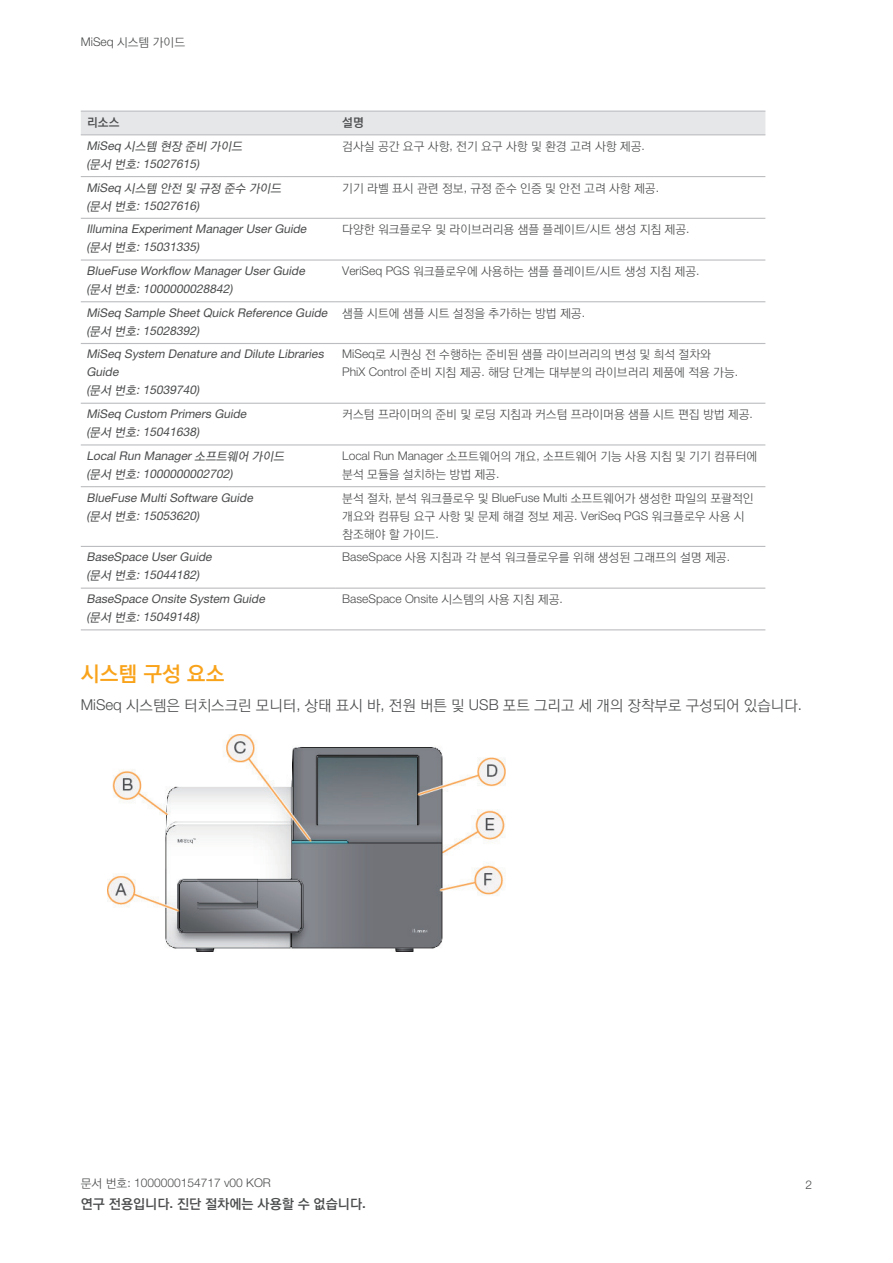
<style>
.page{position:relative;width:893px;height:1263px;background:#fff}
.page>*{position:absolute;margin:0;border:0;box-sizing:border-box;transform-origin:0 0}
.t1{font:21px "YDVYGO540";color:#f9a31b}
.t2{font:15px "YDVYGO520";color:#4b4c4d}
.t3{font:13.5px "YDVYGO540";color:#4b4c4d}
.t4{font:12px/18px "YDVYGO520";color:#4b4c4d}
.t5{font:italic 12px/18px "Helvetica Neue LT Std";color:#4b4c4d}
.t6{font:300 12px "Helvetica Neue LT Std";color:#4b4c4d}
.t7{font:italic 12px "YDVYGO530";color:#4b4c4d}
.t8{font:12px "YDVYGO540";color:#4b4c4d}
.s1{font-family:"Helvetica Neue LT Std";font-weight:300}
.s2{font-family:"Helvetica Neue LT Std"}
.s3{font-family:"YDVYGO530"}
.s4{font-family:"YDVYGO520";font-weight:400}
.s5{font-family:"Helvetica Neue LT Std";font-weight:500}
</style>
<div class="page">
<div style="left:81px;top:112px;width:684px;height:22px;background:#e6e7e9"></div>
<hr style="left:335px;top:112px;width:2px;height:22px;background:#e6e7e9">
<hr style="left:81px;top:176px;width:255px;height:1px;background:#bcbdc0">
<hr style="left:81px;top:218px;width:255px;height:1px;background:#bcbdc0">
<hr style="left:81px;top:259px;width:255px;height:2px;background:#bcbdc0">
<hr style="left:81px;top:301px;width:255px;height:1px;background:#bcbdc0">
<hr style="left:81px;top:343px;width:255px;height:1px;background:#bcbdc0">
<hr style="left:81px;top:403px;width:255px;height:1px;background:#bcbdc0">
<hr style="left:81px;top:444px;width:255px;height:1px;background:#bcbdc0">
<hr style="left:81px;top:486px;width:255px;height:1px;background:#bcbdc0">
<hr style="left:81px;top:546px;width:255px;height:1px;background:#bcbdc0">
<hr style="left:81px;top:588px;width:255px;height:1px;background:#bcbdc0">
<hr style="left:81px;top:629px;width:255px;height:1px;background:#bcbdc0">
<hr style="left:336px;top:176px;width:429px;height:1px;background:#bcbdc0">
<hr style="left:336px;top:218px;width:429px;height:1px;background:#bcbdc0">
<hr style="left:336px;top:259px;width:429px;height:2px;background:#bcbdc0">
<hr style="left:336px;top:301px;width:429px;height:1px;background:#bcbdc0">
<hr style="left:336px;top:343px;width:429px;height:1px;background:#bcbdc0">
<hr style="left:336px;top:403px;width:429px;height:1px;background:#bcbdc0">
<hr style="left:336px;top:444px;width:429px;height:1px;background:#bcbdc0">
<hr style="left:336px;top:486px;width:429px;height:1px;background:#bcbdc0">
<hr style="left:336px;top:546px;width:429px;height:1px;background:#bcbdc0">
<hr style="left:336px;top:588px;width:429px;height:1px;background:#bcbdc0">
<hr style="left:336px;top:629px;width:429px;height:1px;background:#bcbdc0">
<hr style="left:81px;top:111px;width:255px;height:1px;background:#bcbdc0">
<hr style="left:336px;top:111px;width:429px;height:1px;background:#bcbdc0">
<hr style="left:81px;top:134px;width:255px;height:1px;background:#bcbdc0">
<hr style="left:336px;top:134px;width:429px;height:1px;background:#bcbdc0">
<img style="left:108px;top:735px;width:397px;height:216px">
<p class="t4" style="left:81px;top:34px;width:106px"><span class="s1">MiSeq</span> 시스템 가이드</p>
<p class="t8" style="left:87px;top:116px;width:34px">리소스</p>
<p class="t8" style="left:342px;top:116px;width:23px">설명</p>
<p class="t7" style="left:87px;top:139px;width:160px"><span class="s2">MiSeq</span> 시스템 현장 준비 가이드</p>
<p class="t5" style="left:87px;top:154px;width:114px">(<span class="s3">문서 번호</span>: 15027615)</p>
<p class="t4" style="left:342px;top:137px;width:304px">검사실 공간 요구 사항<span class="s1">,</span> 전기 요구 사항 및 환경 고려 사항 제공<span class="s1">.</span></p>
<p class="t7" style="left:87px;top:181px;width:199px"><span class="s2">MiSeq</span> 시스템 안전 및 규정 준수 가이드</p>
<p class="t5" style="left:87px;top:196px;width:114px">(<span class="s3">문서 번호</span>: 15027616)</p>
<p class="t4" style="left:342px;top:179px;width:318px">기기 라벨 표시 관련 정보<span class="s1">,</span> 규정 준수 인증 및 안전 고려 사항 제공<span class="s1">.</span></p>
<p class="t5" style="left:87px;top:220px;width:224px">Illumina Experiment Manager User Guide (<span class="s3">문서 번호</span>: 15031335)</p>
<p class="t4" style="left:342px;top:221px;width:349px">다양한 워크플로우 및 라이브러리용 샘플 플레이트<span class="s1">/</span>시트 생성 지침 제공<span class="s1">.</span></p>
<p class="t5" style="left:87px;top:262px;width:222px">BlueFuse Workflow Manager User Guide (<span class="s3">문서 번호</span>: 1000000028842)</p>
<p class="t4" style="left:342px;top:263px;width:359px"><span class="s1">VeriSeq PGS</span> 워크플로우에 사용하는 샘플 플레이트<span class="s1">/</span>시트 생성 지침 제공<span class="s1">.</span></p>
<p class="t5" style="left:87px;top:303px;width:245px">MiSeq Sample Sheet Quick Reference Guide (<span class="s3">문서 번호</span>: 15028392)</p>
<p class="t4" style="left:342px;top:304px;width:244px">샘플 시트에 샘플 시트 설정을 추가하는 방법 제공<span class="s1">.</span></p>
<p class="t5" style="left:87px;top:345px;width:241px">MiSeq System Denature and Dilute Libraries<br>Guide<br>(<span class="s3">문서 번호</span>: 15039740)</p>
<p class="t4" style="left:342px;top:346px;width:397px"><span class="s1">MiSeq</span>로 시퀀싱 전 수행하는 준비된 샘플 라이브러리의 변성 및 희석 절차와<br><span class="s1">PhiX Control</span> 준비 지침 제공<span class="s1">.</span> 해당 단계는 대부분의 라이브러리 제품에 적용 가능<span class="s1">.</span></p>
<p class="t5" style="left:87px;top:405px;width:164px">MiSeq Custom Primers Guide (<span class="s3">문서 번호</span>: 15041638)</p>
<p class="t4" style="left:342px;top:406px;width:412px">커스텀 프라이머의 준비 및 로딩 지침과 커스텀 프라이머용 샘플 시트 편집 방법 제공<span class="s1">.</span></p>
<p class="t5" style="left:87px;top:446px;width:202px">Local Run Manager <span class="s3">소프트웨어 가이드 </span>(<span class="s3">문서 번호</span>: 1000000002702)</p>
<p class="t4" style="left:342px;top:448px;width:417px"><span class="s1">Local Run Manager</span> 소프트웨어의 개요<span class="s1">,</span> 소프트웨어 기능 사용 지침 및 기기 컴퓨터에 분석 모듈을 설치하는 방법 제공<span class="s1">.</span></p>
<p class="t5" style="left:87px;top:488px;width:170px">BlueFuse Multi Software Guide (<span class="s3">문서 번호</span>: 15053620)</p>
<p class="t4" style="left:342px;top:489px;width:413px">분석 절차<span class="s1">,</span> 분석 워크플로우 및 <span class="s1">BlueFuse Multi</span> 소프트웨어가 생성한 파일의 포괄적인 개요와 컴퓨팅 요구 사항 및 문제 해결 정보 제공<span class="s1">. VeriSeq PGS</span> 워크플로우 사용 시 참조해야 할 가이드<span class="s1">.</span></p>
<p class="t5" style="left:87px;top:548px;width:129px">BaseSpace User Guide (<span class="s3">문서 번호</span>: 15044182)</p>
<p class="t4" style="left:342px;top:549px;width:389px"><span class="s1">BaseSpace</span> 사용 지침과 각 분석 워크플로우를 위해 생성된 그래프의 설명 제공<span class="s1">.</span></p>
<p class="t5" style="left:87px;top:590px;width:182px">BaseSpace Onsite System Guide (<span class="s3">문서 번호</span>: 15049148)</p>
<p class="t6" style="left:342px;top:591px;width:222px">BaseSpace Onsite <span class="s4">시스템의 사용 지침 제공</span>.</p>
<h1 class="t1" style="left:81px;top:661px;width:145px">시스템 구성 요소</h1>
<p class="t2" style="left:81px;top:697px;width:723px"><span class="s1">MiSeq</span> 시스템은 터치스크린 모니터<span class="s1">,</span> 상태 표시 바<span class="s1">,</span> 전원 버튼 및 <span class="s1">USB</span> 포트 그리고 세 개의 장착부로 구성되어 있습니다<span class="s1">.</span></p>
<p class="t6" style="left:81px;top:1175px;width:192px"><span class="s4">문서 번호</span>: 1000000154717 v00 KOR</p>
<p class="t6" style="left:805px;top:1177px;width:8px">2</p>
<p class="t3" style="left:81px;top:1196px;width:287px">연구 전용입니다<span class="s5">.</span> 진단 절차에는 사용할 수 없습니다<span class="s5">.</span></p>
</div>
